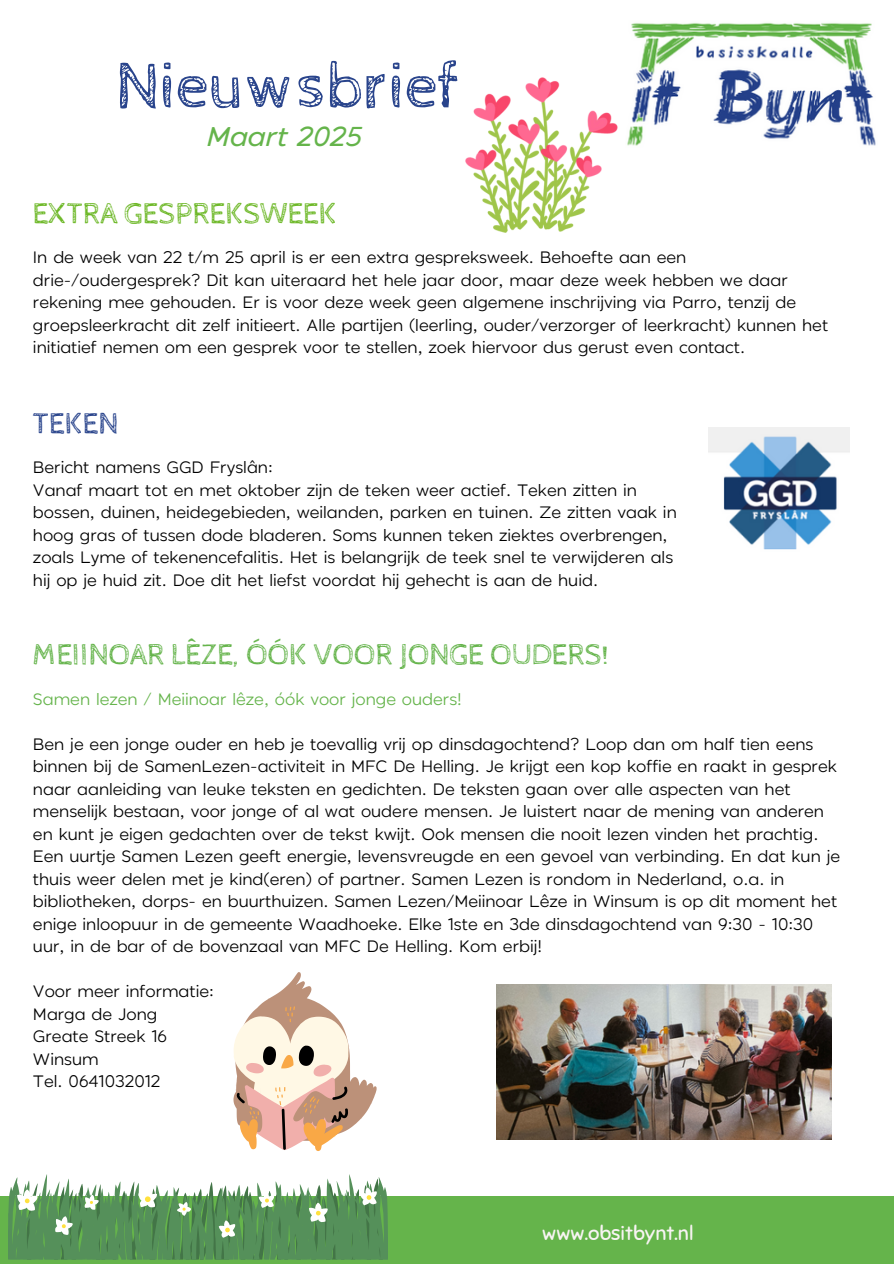
<style>
.page{position:relative;width:894px;height:1264px;background:#fff}
.page>*{position:absolute;margin:0;border:0;box-sizing:border-box;transform-origin:0 0}
.t1{font:66.3px "Cabin Sketch";color:#29448c}
.t2{font:30px "Cabin Sketch";color:#65b44b}
.t3{font:30px "Cabin Sketch";color:#6db827}
.t4{font:30px "Cabin Sketch";color:#29448c}
.t5{font:italic 500 27px "JT Marnie";color:#65b44b}
.t6{font:20.1px "Sniglet";color:#f8f4f3}
.t7{font:16.5px/22.5px "JT Marnie";color:#000}
.t8{font:16.5px "JT Marnie";color:#65b44b}
</style>
<div class="page">
<div style="left:0;top:1195px;width:893px;height:68px;background:#65b44b"></div>
<img style="left:617px;top:22px;width:259px;height:124px">
<svg style="left:8px;top:1174px;width:380px;height:85px"></svg>
<img style="left:708px;top:427px;width:141px;height:123px">
<img style="left:496px;top:984px;width:335px;height:155px">
<svg style="left:233px;top:972px;width:143px;height:178px"></svg>
<img style="left:465px;top:77px;width:152px;height:156px">
<p class="t1" style="left:115px;top:49px;width:346px">Nieuwsbrief</p>
<p class="t5" style="left:207px;top:125px;width:157px">Maart 2025</p>
<h3 class="t3" style="left:33px;top:197px;width:305px">EXTRA GESPREKSWEEK</h3>
<p class="t7" style="left:33px;top:247px;width:796px">In de week van 22 t/m 25 april is er een extra gespreksweek. Behoefte aan een drie-/oudergesprek? Dit kan uiteraard het hele jaar door, maar deze week hebben we daar rekening mee gehouden. Er is voor deze week geen algemene inschrijving via Parro, tenzij de groepsleerkracht dit zelf initieert. Alle partijen (leerling, ouder/verzorger of leerkracht) kunnen het initiatief nemen om een gesprek voor te stellen, zoek hiervoor dus gerust even contact.</p>
<p class="t4" style="left:33px;top:406px;width:87px">TEKEN</p>
<h2 class="t7" style="left:33px;top:457px;width:241px">Bericht namens GGD Fryslân:</h2>
<p class="t7" style="left:33px;top:479px;width:645px">Vanaf maart tot en met oktober zijn de teken weer actief. Teken zitten in bossen, duinen, heidegebieden, weilanden, parken en tuinen. Ze zitten vaak in hoog gras of tussen dode bladeren. Soms kunnen teken ziektes overbrengen, zoals Lyme of tekenencefalitis. Het is belangrijk de teek snel te verwijderen als hij op je huid zit. Doe dit het liefst voordat hij gehecht is aan de huid.</p>
<h2 class="t2" style="left:33px;top:638px;width:577px">MEIINOAR LÊZE, ÓÓK VOOR JONGE OUDERS!</h2>
<p class="t8" style="left:33px;top:691px;width:430px">Samen lezen / Meiinoar lêze, óók voor jonge ouders!</p>
<p class="t7" style="left:33px;top:733px;width:808px">Ben je een jonge ouder en heb je toevallig vrij op dinsdagochtend? Loop dan om half tien eens binnen bij de SamenLezen-activiteit in MFC De Helling. Je krijgt een kop koffie en raakt in gesprek naar aanleiding van leuke teksten en gedichten. De teksten gaan over alle aspecten van het menselijk bestaan, voor jonge of al wat oudere mensen. Je luistert naar de mening van anderen en kunt je eigen gedachten over de tekst kwijt. Ook mensen die nooit lezen vinden het prachtig.<br>Een uurtje Samen Lezen geeft energie, levensvreugde en een gevoel van verbinding. En dat kun je thuis weer delen met je kind(eren) of partner. Samen Lezen is rondom in Nederland, o.a. in bibliotheken, dorps- en buurthuizen. Samen Lezen/Meiinoar Lêze in Winsum is op dit moment het enige inloopuur in de gemeente Waadhoeke. Elke 1ste en 3de dinsdagochtend van 9:30 - 10:30 uur, in de bar of de bovenzaal van MFC De Helling. Kom erbij!</p>
<h2 class="t7" style="left:33px;top:981px;width:182px">Voor meer informatie:</h2>
<p class="t7" style="left:33px;top:1003px;width:126px">Marga de Jong</p>
<p class="t7" style="left:33px;top:1026px;width:136px">Greate Streek 16</p>
<p class="t7" style="left:33px;top:1048px;width:67px">Winsum</p>
<p class="t7" style="left:33px;top:1071px;width:129px">Tel. 0641032012</p>
<h1 class="t6" style="left:542px;top:1220px;width:153px">www.obsitbynt.nl</h1>
</div>
